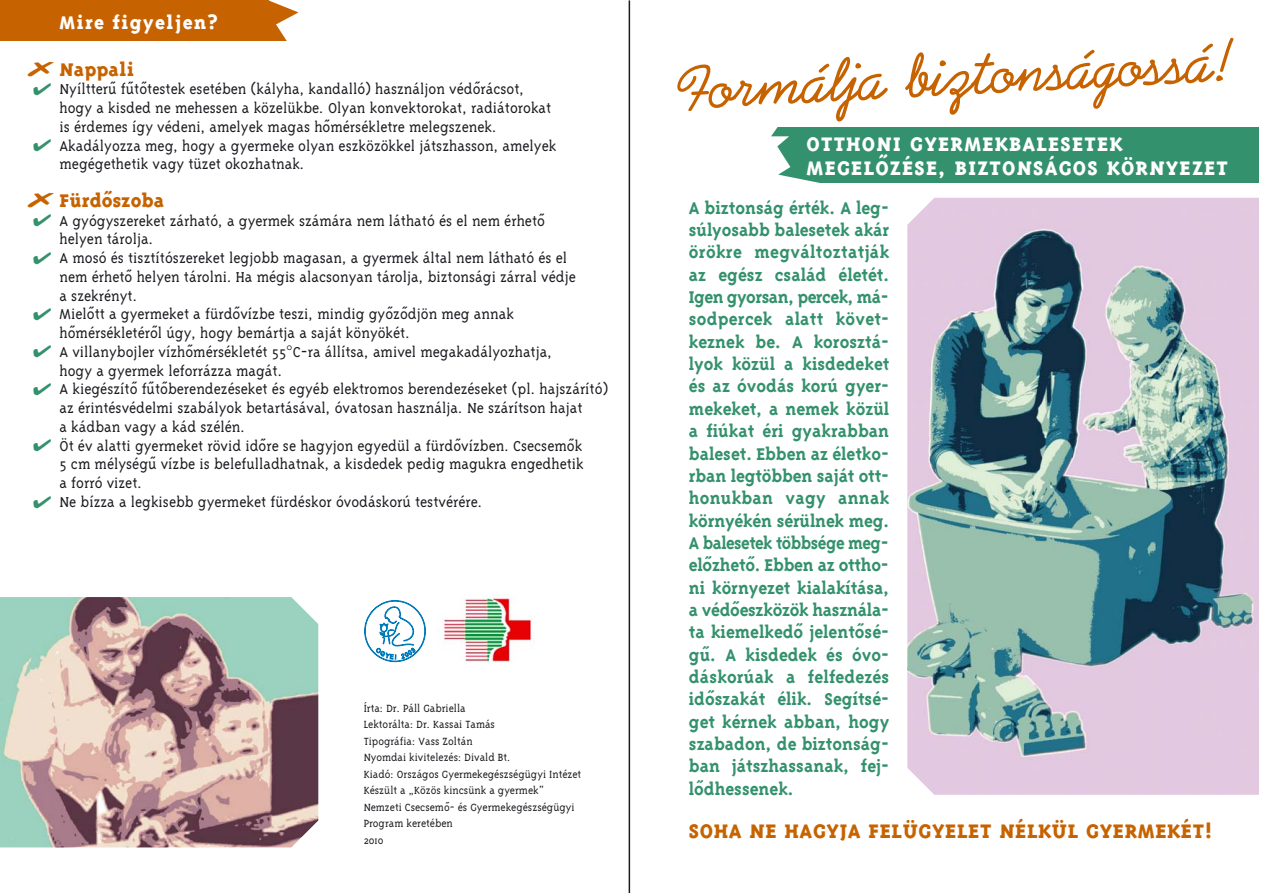
<style>
.page{position:relative;width:1263px;height:893px;background:#fff}
.page>*{position:absolute;margin:0;border:0;box-sizing:border-box;transform-origin:0 0}
.t1{font:65.85px "Prelude Script T";color:#c66300}
.t2{font:800 22.5px/24px "Triplex Serif H";letter-spacing:.05em;color:#fff}
.t3{font:800 22.5px "Triplex Serif H";letter-spacing:.025em;color:#c66300}
.t4{font:800 21px "Triplex Serif H";color:#c66300}
.t5{font:800 21px "Triplex Serif H";letter-spacing:.05em;color:#fff}
.t6{font:700 19.5px/22.4px "Triplex Serif H";color:#34916d;text-align:justify}
.t7{font:300 16.5px/18.8px "Triplex Serif H";color:#1b1c20}
.t8{font:16.5px "Zapf Din G";color:#34916d;scale:1.36 1}
.t9{font:300 12px/16.5px "Triplex Serif H";color:#1b1c20}
.s1{font-family:"Zapf Din G";font-weight:400;font-size:19.95px}
.s2{font-family:"Helve Neu Lig G";font-weight:400}
</style>
<div class="page">
<hr style="left:629px;top:0;width:1px;height:893px;background:#1b1c20">
<svg style="left:364px;top:600px;width:62px;height:63px"></svg>
<img style="left:443px;top:597px;width:89px;height:65px">
<img style="left:907px;top:198px;width:352px;height:597px">
<div style="left:0;top:0;width:312px;height:41px;background:#c66300"></div>
<svg style="left:268px;top:0;width:44px;height:41px"></svg>
<img style="left:0;top:597px;width:318px;height:250px">
<div style="left:765px;top:128px;width:494px;height:55px;background:#34916d"></div>
<svg style="left:765px;top:127px;width:66px;height:56px"></svg>
<p class="t5" style="left:60px;top:14px;width:160px">Mire figyeljen?</p>
<p class="t4" style="left:28px;top:61px;width:108px"><span class="s1">7</span>Nappali</p>
<p class="t7" style="left:60px;top:81px;width:498px">Nyíltterû fûtôtestek esetében (kályha, kandalló) használjon védôrácsot, hogy a kisded ne mehessen a közelükbe. Olyan konvektorokat, radiátorokat is érdemes így védeni, amelyek magas hômérsékletre melegszenek.<br>Akadályozza meg, hogy a gyermeke olyan eszközökkel játszhasson, amelyek megégethetik vagy tüzet okozhatnak.</p>
<p class="t4" style="left:28px;top:192px;width:138px"><span class="s1">7</span> Fürdôszoba</p>
<p class="t7" style="left:60px;top:212px;width:550px">A gyógyszereket zárható, a gyermek számára nem látható és el nem érhetô<br>helyen tárolja.<br>A mosó és tisztítószereket legjobb magasan, a gyermek által nem látható és el<br>nem érhetô helyen tárolni. Ha mégis alacsonyan tárolja, biztonsági zárral védje<br>a szekrényt.<br>Mielôtt a gyermeket a fürdôvízbe teszi, mindig gyôzôdjön meg annak hômérsékletérôl úgy, hogy bemártja a saját könyökét.<br>A villanybojler vízhômérsékletét 55<span class="s2">°</span>C-ra állítsa, amivel megakadályozhatja,<br>hogy a gyermek leforrázza magát.<br>A kiegészítô fûtôberendezéseket és egyéb elektromos berendezéseket (pl. hajszárító) az érintésvédelmi szabályok betartásával, óvatosan használja. Ne szárítson hajat<br>a kádban vagy a kád szélén.<br>Öt év alatti gyermeket rövid idôre se hagyjon egyedül a fürdôvízben. Csecsemôk<br>5 cm mélységû vízbe is belefulladhatnak, a kisdedek pedig magukra engedhetik<br>a forró vizet.<br>Ne bízza a legkisebb gyermeket fürdéskor óvodáskorú testvérére.</p>
<p class="t8" style="left:33px;top:80px;width:15px">4</p>
<p class="t8" style="left:33px;top:136px;width:15px">4</p>
<p class="t8" style="left:33px;top:211px;width:15px">4</p>
<p class="t8" style="left:33px;top:248px;width:15px">4</p>
<p class="t8" style="left:33px;top:305px;width:15px">4</p>
<p class="t8" style="left:33px;top:342px;width:15px">4</p>
<p class="t8" style="left:33px;top:380px;width:15px">4</p>
<p class="t8" style="left:33px;top:436px;width:15px">4</p>
<p class="t8" style="left:33px;top:492px;width:15px">4</p>
<p class="t9" style="left:364px;top:701px;width:219px">Írta: Dr. Páll Gabriella<br>Lektorálta: Dr. Kassai Tamás<br>Tipográfia: Vass Zoltán<br>Nyomdai kivitelezés: Divald Bt.<br>Kiadó: Országos Gyermekegészségügyi Intézet<br>Készült a „Közös kincsünk a gyermek”<br>Nemzeti Csecsemô- és Gyermekegészségügyi<br>Program keretében<br>2010</p>
<h1 class="t1" style="left:674px;top:66px;width:561px;rotate:-3deg">Formálja biztonságossá!</h1>
<h2 class="t2" style="left:807px;top:133px;width:423px">OTTHONI GYERMEKBALESETEK<br>MEGELÔZÉSE, BIZTONSÁGOS KÖRNYEZET</h2>
<p class="t6" style="left:689px;top:198px;width:202px">A biztonság érték. A leg&shy;súlyosabb balesetek akár örökre megváltoztatják az egész család életét.<br>Igen gyorsan, percek, má&shy;sodpercek alatt követ&shy;keznek be. A korosztá&shy;lyok közül a kisdedeket és az óvodás korú gyer&shy;mekeket, a nemek közül a fiúkat éri gyakrabban baleset. Ebben az életko&shy;rban legtöbben saját ott&shy;honukban vagy annak környékén sérülnek meg.<br>A balesetek többsége meg&shy;elôzhetô. Ebben az ottho&shy;ni környezet kialakítása, a védôeszközök használa&shy;ta kiemelkedô jelentôsé&shy;gû. A kisdedek és óvo&shy;dáskorúak a felfedezés idôszakát élik. Segítsé&shy;get kérnek abban, hogy szabadon, de biztonság&shy;ban játszhassanak, fej&shy;lôdhessenek.</p>
<h2 class="t3" style="left:689px;top:822px;width:525px">SOHA NE HAGYJA FELÜGYELET NÉLKÜL GYERMEKÉT!</h2>
</div>
